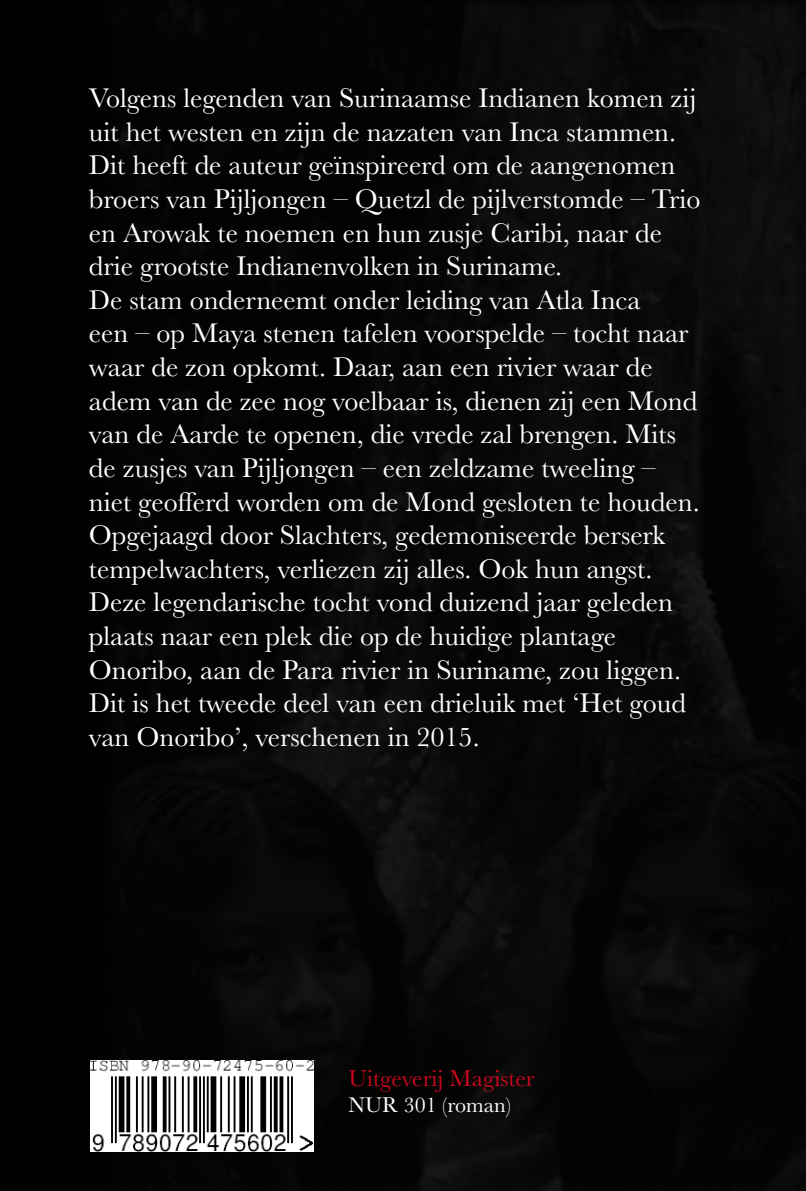
<style>
.page{position:relative;width:806px;height:1191px;background:#fff}
.page>*{position:absolute;margin:0;border:0;box-sizing:border-box;transform-origin:0 0}
.t1{font:28px/33.6px "Baskerville";color:#fff}
.t2{font:24px "Baskerville";color:#cd071e}
.t3{font:22px "Baskerville";color:#fff}
</style>
<div class="page">
<div style="left:0;top:1px;width:805px;height:1190px;background:#000"></div>
<img style="left:100px;top:1px;width:705px;height:1190px">
<img style="left:90px;top:1109px;width:224px;height:42px">
<img style="left:90px;top:1060px;width:224px;height:49px">
<p class="t1" style="left:89px;top:82px;width:612px">Volgens legenden van Surinaamse Indianen komen zij uit het westen en zijn de nazaten van Inca stammen.<br>Dit heeft de auteur geïnspireerd om de aangenomen broers van Pijljongen – Quetzl de pijlverstomde – Trio en Arowak te noemen en hun zusje Caribi, naar de drie grootste Indianenvolken in Suriname.<br>De stam onderneemt onder leiding van Atla Inca<br>een – op Maya stenen tafelen voorspelde – tocht naar waar de zon opkomt. Daar, aan een rivier waar de adem van de zee nog voelbaar is, dienen zij een Mond van de Aarde te openen, die vrede zal brengen. Mits de zusjes van Pijljongen – een zeldzame tweeling – niet geofferd worden om de Mond gesloten te houden.<br>Opgejaagd door Slachters, gedemoniseerde berserk tempelwachters, verliezen zij alles. Ook hun angst.<br>Deze legendarische tocht vond duizend jaar geleden plaats naar een plek die op de huidige plantage Onoribo, aan de Para rivier in Suriname, zou liggen.<br>Dit is het tweede deel van een drieluik met ‘Het goud van Onoribo’, verschenen in 2015.</p>
<p class="t2" style="left:348px;top:1062px;width:187px">Uitgeverij Magister</p>
<p class="t3" style="left:348px;top:1091px;width:164px">NUR 301 (roman)</p>
</div>
